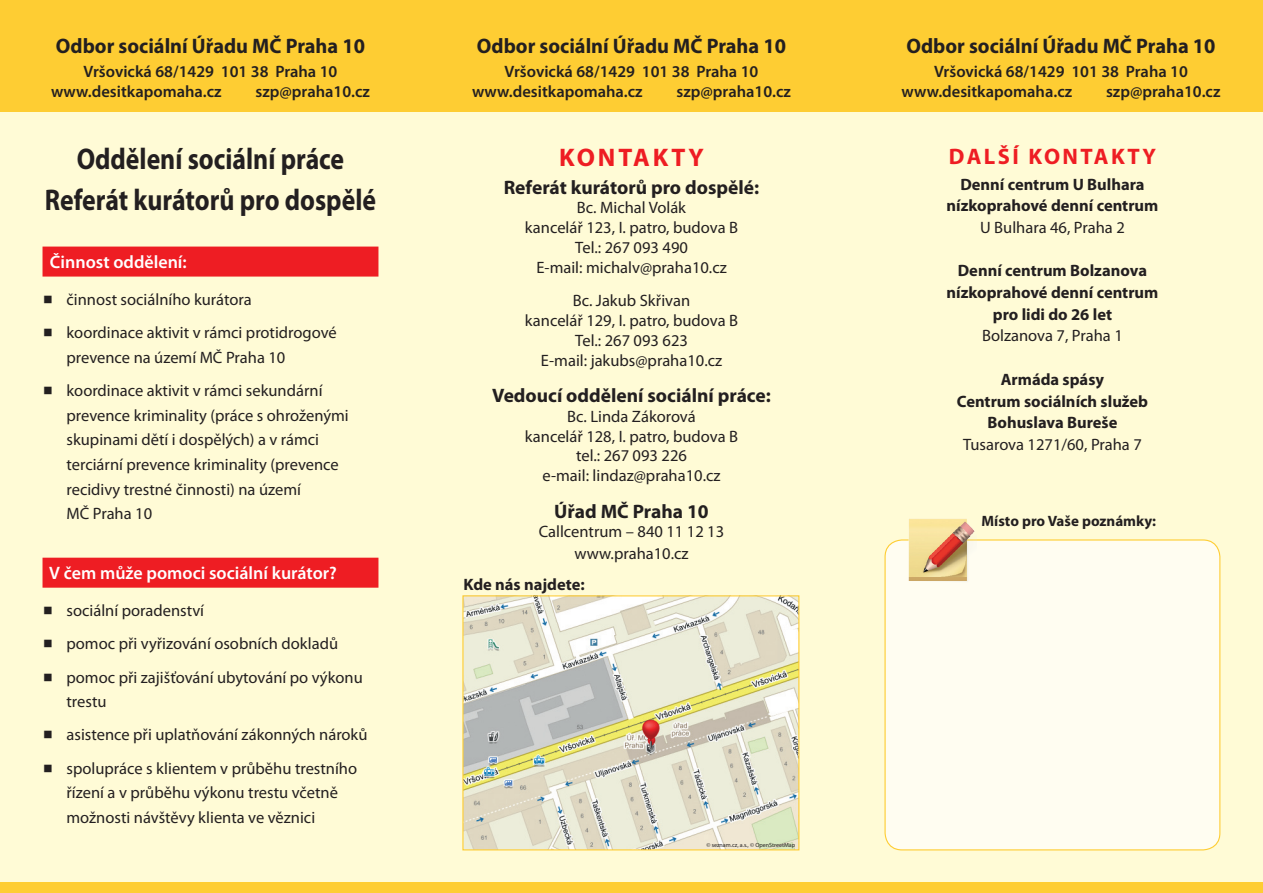
<style>
.page{position:relative;width:1263px;height:893px;background:#fffbd6}
.page>*{position:absolute;margin:0;border:0;box-sizing:border-box;transform-origin:0 0}
.t1{font:700 30px/40.8px "Myriad Pro";color:#231f20;text-align:center;scale:.86 1}
.t2{font:700 25.5px "Myriad Pro";letter-spacing:.11em;color:#ee1d23}
.t3{font:700 22.5px "Myriad Pro";letter-spacing:.11em;color:#ee1d23}
.t4{font:700 21px "Myriad Pro";color:#231f20}
.t5{font:700 19.5px "Myriad Pro";color:#231f20}
.t6{font:600 18px "Myriad Pro";color:#fff}
.t7{font:16.5px/20px "Myriad Pro";color:#231f20}
.t8{font:600 16.5px/19.8px "Myriad Pro";color:#231f20}
.t9{font:700 16.5px/21.8px "Myriad Pro";color:#231f20;text-align:center}
.t10{font:700 15px "Myriad Pro";color:#231f20}
.t11{font:6px "Myriad Pro";color:#231f20}
</style>
<div class="page">
<div style="left:43px;top:247px;width:335px;height:30px;background:#ee1d23"></div>
<div style="left:43px;top:558px;width:335px;height:30px;background:#ee1d23"></div>
<div style="left:0;top:882px;width:1263px;height:11px;background:#fecd33"></div>
<div style="left:885px;top:540px;width:335px;height:310px;background:#fffdf1;border-radius:17px"></div>
<div style="left:884px;top:539px;width:336px;height:311px;border:1px solid #fecd33;border-radius:17px"></div>
<img style="left:902px;top:519px;width:74px;height:62px">
<div style="left:0;top:0;width:1263px;height:111px;background:#fecd33"></div>
<img style="left:464px;top:597px;width:333px;height:251px">
<div style="left:462px;top:595px;width:337px;height:255px;border:1px solid #fecd33"></div>
<p class="t4" style="left:56px;top:33px;width:311px">Odbor sociální Úřadu MČ Praha 10</p>
<p class="t8" style="left:51px;top:62px;width:288px;text-indent:33px">Vršovická 68/1429 101 38 Praha 10 www.desitkapomaha.cz</p>
<p class="t8" style="left:256px;top:81px;width:116px">szp@praha10.cz</p>
<h1 class="t1" style="left:45px;top:138px;width:387px">Oddělení sociální práce<br>Referát kurátorů pro dospělé</h1>
<p class="t6" style="left:50px;top:250px;width:138px">Činnost oddělení:</p>
<p class="t7" style="left:67px;top:283px;width:272px;line-height:33.2px">činnost sociálního kurátora<br>koordinace aktivit v rámci protidrogové</p>
<p class="t7" style="left:67px;top:341px;width:257px;line-height:33.2px">prevence na území MČ Praha 10 koordinace aktivit v rámci sekundární</p>
<p class="t7" style="left:67px;top:403px;width:284px;line-height:24.6px">prevence kriminality (práce s ohroženými skupinami dětí i dospělých) a v rámci terciární prevence kriminality (prevence recidivy trestné činnosti) na území<br>MČ Praha 10</p>
<p class="t6" style="left:49px;top:561px;width:289px">V čem může pomoci sociální kurátor?</p>
<p class="t7" style="left:67px;top:594px;width:298px;line-height:33.2px">sociální poradenství<br>pomoc při vyřizování osobních dokladů pomoc při zajišťování ubytování po výkonu</p>
<p class="t7" style="left:67px;top:685px;width:302px;line-height:33.2px">trestu<br>asistence při uplatňování zákonných nároků spolupráce s klientem v průběhu trestního</p>
<p class="t7" style="left:67px;top:780px;width:273px;line-height:24.6px">řízení a v průběhu výkonu trestu včetně možnosti návštěvy klienta ve věznici</p>
<p class="t4" style="left:477px;top:33px;width:311px">Odbor sociální Úřadu MČ Praha 10</p>
<p class="t8" style="left:472px;top:62px;width:288px;text-indent:33px">Vršovická 68/1429 101 38 Praha 10 www.desitkapomaha.cz</p>
<p class="t8" style="left:676px;top:81px;width:116px">szp@praha10.cz</p>
<h2 class="t2" style="left:559px;top:141px;width:146px">KONTAKTY</h2>
<p class="t5" style="left:504px;top:174px;width:257px">Referát kurátorů pro dospělé:</p>
<p class="t7" style="left:525px;top:198px;width:215px;text-align:center">Bc. Michal Volák<br>kancelář 123, I. patro, budova B tel.: 267 093 490<br>e-mail: michalv@praha10.cz</p>
<p class="t7" style="left:525px;top:290px;width:215px;text-align:center">Bc. Jakub Skřivan<br>kancelář 129, I. patro, budova B tel.: 267 093 623<br>e-mail: jakubs@praha10.cz</p>
<p class="t5" style="left:492px;top:382px;width:280px">Vedoucí oddělení sociální práce:</p>
<p class="t7" style="left:525px;top:406px;width:215px;text-align:center">Bc. Linda Zákorová<br>kancelář 128, I. patro, budova B tel.: 267 093 226<br>e-mail: lindaz@praha10.cz</p>
<p class="t5" style="left:554px;top:498px;width:156px">Úřad MČ Praha 10</p>
<p class="t7" style="left:539px;top:521px;width:187px;line-height:22px;text-align:center">Callcentrum – 840 11 12 13 www.praha10.cz</p>
<p class="t9" style="left:463px;top:573px;width:123px">Kde nás najdete:</p>
<p class="t11" style="left:706px;top:842px;width:90px">© seznam.cz, a.s., © OpenStreetMap</p>
<p class="t4" style="left:906px;top:33px;width:311px">Odbor sociální Úřadu MČ Praha 10</p>
<p class="t8" style="left:901px;top:62px;width:288px;text-indent:33px">Vršovická 68/1429 101 38 Praha 10 www.desitkapomaha.cz</p>
<p class="t8" style="left:1106px;top:81px;width:116px">szp@praha10.cz</p>
<h3 class="t3" style="left:949px;top:141px;width:209px">DALŠÍ KONTAKTY</h3>
<p class="t9" style="left:946px;top:173px;width:213px">Denní centrum U Bulhara nízkoprahové denní centrum</p>
<p class="t7" style="left:980px;top:217px;width:146px">U Bulhara 46, Praha 2</p>
<p class="t9" style="left:946px;top:259px;width:213px">Denní centrum Bolzanova nízkoprahové denní centrum pro lidi do 26 let</p>
<p class="t7" style="left:982px;top:326px;width:142px">Bolzanova 7, Praha 1</p>
<p class="t9" style="left:957px;top:368px;width:193px">Armáda spásy<br>Centrum sociálních služeb<br>Bohuslava Bureše</p>
<p class="t7" style="left:963px;top:434px;width:180px">Tusarova 1271/60, Praha 7</p>
<p class="t10" style="left:981px;top:511px;width:176px">Místo pro Vaše poznámky:</p>
</div>
